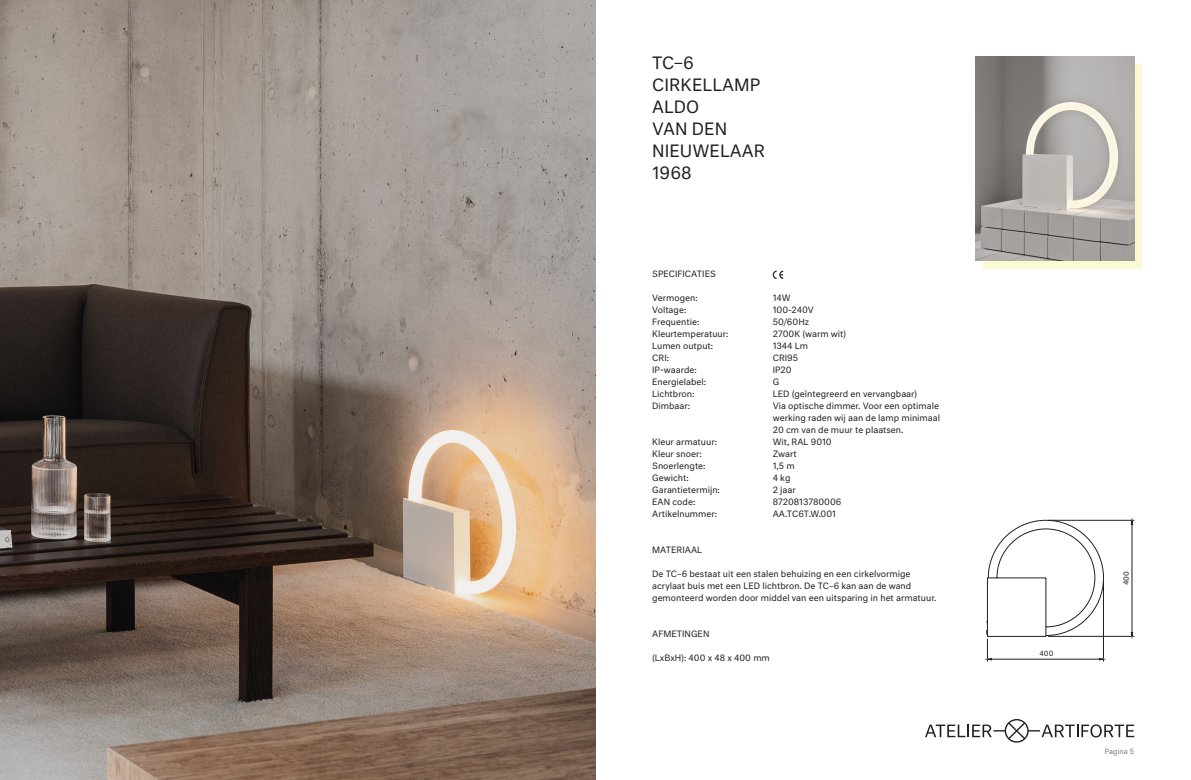
<style>
.page{position:relative;width:1191px;height:780px;background:#fff}
.page>*{position:absolute;margin:0;border:0;box-sizing:border-box;transform-origin:0 0}
.t1{font:16.5px/22px "Neutral";color:#231f20}
.t2{font:8.5px/12px "Neutral";color:#231f20}
.t3{font:7px "Neutral";color:#76787b}
.t4{font:7px "Neutral";color:#231f20}
</style>
<div class="page">
<svg style="left:925px;top:719px;width:209px;height:23px"></svg>
<img style="left:0;top:0;width:595px;height:780px">
<div style="left:983px;top:65px;width:159px;height:204px;background:#faf9d2"></div>
<img style="left:975px;top:57px;width:159px;height:204px">
<svg style="left:772px;top:270px;width:11px;height:9px"></svg>
<svg style="left:986px;top:520px;width:118px;height:141px"></svg>
<hr style="left:1048px;top:636px;width:86px;height:1px;background:#231f20">
<hr style="left:1048px;top:520px;width:86px;height:1px;background:#231f20">
<hr style="left:1131px;top:524px;width:1px;height:108px;background:#231f20">
<p class="t1" style="left:652px;top:52px;width:114px">TC–6<br>CIRKELLAMP<br>ALDO<br>VAN DEN<br>NIEUWELAAR<br>1968</p>
<p class="t2" style="left:652px;top:268px;width:65px">SPECIFICATIES</p>
<p class="t2" style="left:652px;top:292px;width:49px;line-height:11.6px">Vermogen:<br>Voltage:<br>Frequentie:</p>
<p class="t2" style="left:652px;top:328px;width:78px">Kleurtemperatuur:<br>Lumen output:<br>CRI:<br>IP-waarde:<br>Energielabel:<br>Lichtbron:<br>Dimbaar:</p>
<p class="t2" style="left:652px;top:436px;width:66px;line-height:11.7px">Kleur armatuur:<br>Kleur snoer:<br>Snoerlengte:<br>Gewicht:</p>
<p class="t2" style="left:652px;top:484px;width:69px;line-height:11.2px">Garantietermijn:<br>EAN code:</p>
<p class="t2" style="left:652px;top:508px;width:66px">Artikelnummer:</p>
<p class="t2" style="left:652px;top:544px;width:52px">MATERIAAL</p>
<p class="t2" style="left:772px;top:292px;width:19px">14W</p>
<p class="t2" style="left:772px;top:304px;width:43px">100-240V</p>
<p class="t2" style="left:772px;top:316px;width:38px">50/60Hz</p>
<p class="t2" style="left:772px;top:328px;width:75px">2700K (warm wit)</p>
<p class="t2" style="left:772px;top:340px;width:37px">1344 Lm</p>
<p class="t2" style="left:772px;top:352px;width:27px">CRI95</p>
<p class="t2" style="left:772px;top:364px;width:20px">IP20</p>
<p class="t2" style="left:772px;top:376px;width:8px">G</p>
<p class="t2" style="left:772px;top:388px;width:146px">LED (geïntegreerd en vervangbaar)</p>
<p class="t2" style="left:772px;top:400px;width:169px">Via optische dimmer. Voor een optimale werking raden wij aan de lamp minimaal<br>20 cm van de muur te plaatsen.</p>
<p class="t2" style="left:772px;top:436px;width:61px">Wit, RAL 9010</p>
<p class="t2" style="left:772px;top:448px;width:26px">Zwart</p>
<p class="t2" style="left:772px;top:460px;width:23px">1,5 m</p>
<p class="t2" style="left:772px;top:472px;width:19px">4 kg</p>
<p class="t2" style="left:772px;top:484px;width:24px">2 jaar</p>
<p class="t2" style="left:772px;top:496px;width:70px">8720813780006</p>
<p class="t2" style="left:772px;top:508px;width:65px">AA.TC6T.W.001</p>
<p class="t2" style="left:652px;top:568px;width:285px">De TC–6 bestaat uit een stalen behuizing en een cirkelvormige acrylaat buis met een LED lichtbron. De TC–6 kan aan de wand gemonteerd worden door middel van een uitsparing in het armatuur.</p>
<p class="t2" style="left:652px;top:628px;width:59px">AFMETINGEN</p>
<p class="t2" style="left:652px;top:652px;width:119px">(LxBxH): 400 x 48 x 400 mm</p>
<p class="t4" style="left:1039px;top:648px;width:15px">400</p>
<p class="t4" style="left:1121px;top:585px;width:15px;rotate:-90deg">400</p>
<p class="t3" style="left:1104px;top:747px;width:31px">Pagina 5</p>
</div>
